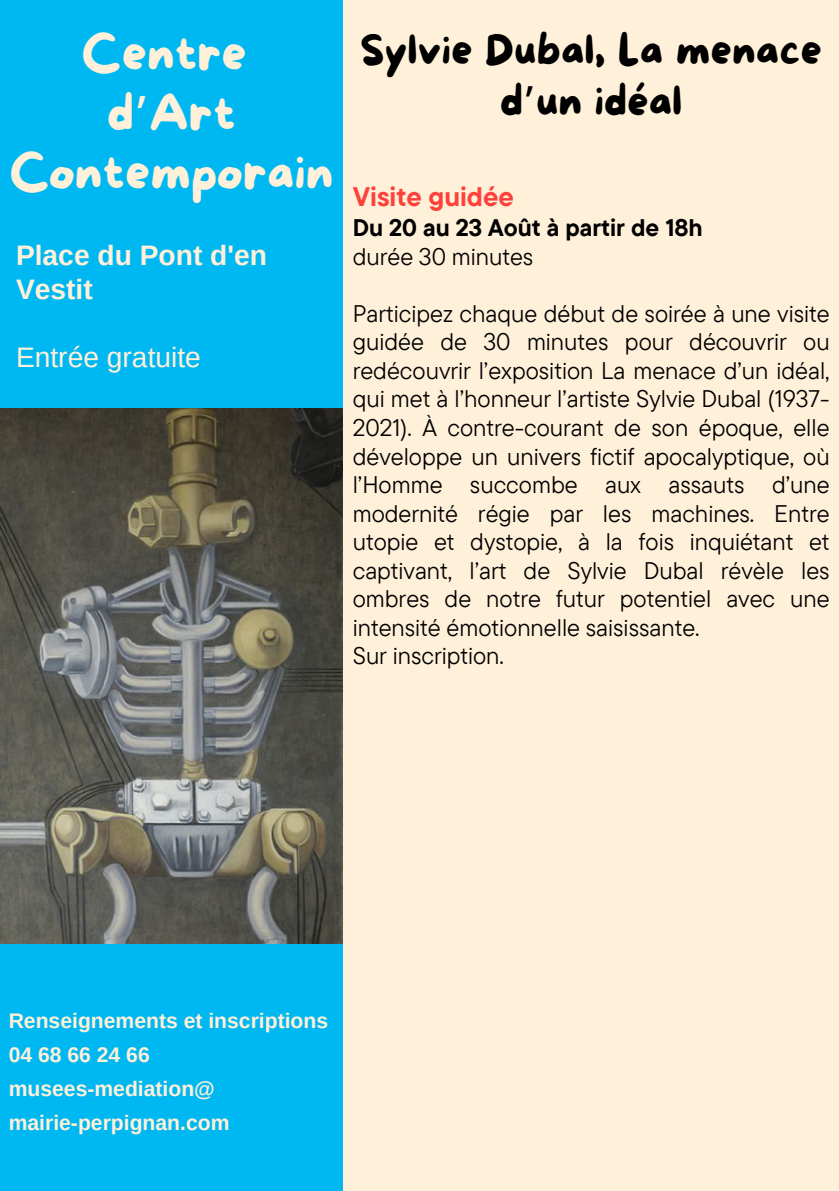
<style>
.page{position:relative;width:839px;height:1191px;background:#fff}
.page>*{position:absolute;margin:0;border:0;box-sizing:border-box;transform-origin:0 0}
.t1{font:49.4px/59.2px "More Sugar";color:#fff0d9;text-align:center}
.t2{font:42.2px/50.8px "More Sugar";color:#000;text-align:center}
.t3{font:700 28.2px/33.8px "Arimo";color:#fff0d9}
.t4{font:28.2px "Arimo";color:#fff0d9}
.t5{font:700 26.8px "TT Commons Pro";color:#fe403b}
.t6{font:24px/28.6px "TT Commons Pro";color:#000}
.t7{font:700 24px/28.6px "TT Commons Pro";color:#000}
.t8{font:700 21.2px "Arimo";color:#fff0d9}
.s1{font-family:"Noto Sans Gurmukhi"}
.s2{font-weight:400}
</style>
<div class="page">
<div style="left:0;top:0;width:838px;height:1191px;background:#fff0d9"></div>
<div style="left:0;top:0;width:342px;height:1191px;background:#00b8f1"></div>
<img style="left:0;top:408px;width:342px;height:536px">
<h4 class="t1" style="left:9px;top:27px;width:325px">Centre<br>d<span class="s1">’</span>Art<br>Contemporain</h4>
<p class="t3" style="left:16px;top:239px;width:252px">Place du Pont d'en<br>Vestit</p>
<p class="t4" style="left:16px;top:341px;width:186px">Entrée gratuite</p>
<p class="t2" style="left:360px;top:27px;width:463px">Sylvie Dubal, La menace d<span class="s1">’</span>un idéal</p>
<p class="t5" style="left:353px;top:179px;width:163px">Visite guidée</p>
<p class="t7" style="left:353px;top:213px;width:351px">Du 20 au 23 Août à partir de 18h <span class="s2">durée 30 minutes</span></p>
<h1 class="t6" style="left:353px;top:299px;width:478px">Participez chaque début de soirée à une visite guidée de 30 minutes pour découvrir ou redécouvrir l’exposition La menace d’un idéal, qui met à l’honneur l’artiste Sylvie Dubal (1937- 2021). À contre-courant de son époque, elle développe un univers fictif apocalyptique, où l’Homme succombe aux assauts d’une modernité régie par les machines. Entre utopie et dystopie, à la fois inquiétant et captivant, l’art de Sylvie Dubal révèle les ombres de notre futur potentiel avec une intensité émotionnelle saisissante.<br>Sur inscription.</h1>
<p class="t8" style="left:9px;top:1009px;width:321px">Renseignements et inscriptions</p>
<h2 class="t8" style="left:9px;top:1043px;width:142px">04 68 66 24 66</h2>
<h5 class="t8" style="left:9px;top:1077px;width:208px">musees-mediation@</h5>
<h5 class="t8" style="left:9px;top:1110px;width:222px">mairie-perpignan.com</h5>
</div>
